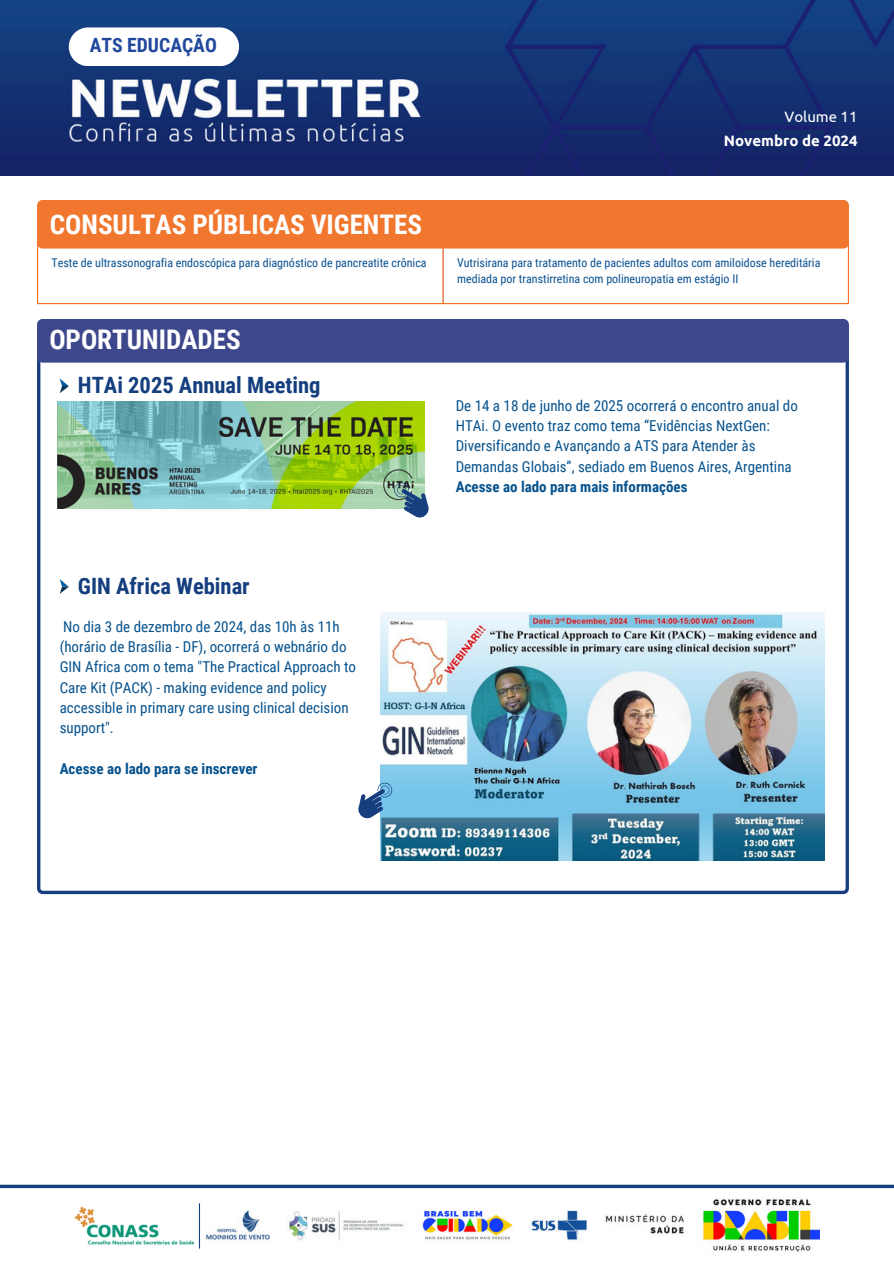
<style>
.page{position:relative;width:894px;height:1264px;background:#fff}
.page>*{position:absolute;margin:0;border:0;box-sizing:border-box;transform-origin:0 0}
.t1{font:700 27px "Roboto Condensed";color:#fff}
.t2{font:700 22.5px "Roboto Condensed";color:#143e7e}
.t3{font:700 19.65px "Ubuntu";color:#21489c}
.t4{font:700 19.65px "Roboto Condensed";color:#21489c}
.t5{font:15px/20.2px "Roboto Condensed";color:#06528d}
.t6{font:700 15px "Roboto Condensed";color:#06528d}
.t7{font:700 15px "Ubuntu";color:#fff}
.t8{font:15px "Ubuntu";color:#fff}
.t9{font:12px/16px "Roboto Condensed";color:#0a5191}
</style>
<div class="page">
<img style="left:0;top:0;width:893px;height:176px">
<svg style="left:37px;top:362px;width:811px;height:532px"></svg>
<div style="left:37px;top:319px;width:811px;height:43px;background:#3d478b"></div>
<svg style="left:69px;top:27px;width:170px;height:48px"></svg>
<hr style="left:37px;top:242px;width:1px;height:61px;background:#f36f21">
<hr style="left:442px;top:242px;width:1px;height:61px;background:#f36f21">
<hr style="left:847px;top:242px;width:1px;height:61px;background:#f36f21">
<hr style="left:37px;top:303px;width:811px;height:1px;background:#f36f21">
<div style="left:37px;top:200px;width:811px;height:48px;background:#f1772f"></div>
<svg style="left:60px;top:379px;width:9px;height:14px"></svg>
<img style="left:58px;top:401px;width:367px;height:107px">
<svg style="left:387px;top:479px;width:48px;height:42px"></svg>
<img style="left:380px;top:612px;width:443px;height:248px">
<svg style="left:60px;top:579px;width:9px;height:15px"></svg>
<svg style="left:351px;top:779px;width:48px;height:42px"></svg>
<img style="left:74px;top:1206px;width:120px;height:39px">
<hr style="left:199px;top:1203px;width:1px;height:45px;background:#173f80">
<img style="left:205px;top:1199px;width:614px;height:53px">
<hr style="left:0;top:1184px;width:893px;height:3px;background:#173f80">
<p class="t4" style="left:90px;top:34px;width:129px">ATS EDUCAÇÃO</p>
<p class="t3" style="left:77px;top:45px;width:153px">ATS EDUCAÇÃO</p>
<p class="t1" style="left:50px;top:209px;width:373px">CONSULTAS PÚBLICAS VIGENTES</p>
<h1 class="t8" style="left:784px;top:108px;width:74px">Volume 11</h1>
<h4 class="t7" style="left:723px;top:132px;width:135px">Novembro de 2024</h4>
<h3 class="t9" style="left:52px;top:254px;width:376px">Teste de ultrassonografia endoscópica para diagnóstico de pancreatite crônica</h3>
<h3 class="t9" style="left:457px;top:254px;width:365px">Vutrisirana para tratamento de pacientes adultos com amiloidose hereditária mediada por transtirretina com polineuropatia em estágio II</h3>
<p class="t1" style="left:49px;top:324px;width:193px">OPORTUNIDADES</p>
<h1 class="t2" style="left:78px;top:372px;width:244px">HTAi 2025 Annual Meeting</h1>
<p class="t2" style="left:78px;top:573px;width:173px">GIN Africa Webinar</p>
<p class="t5" style="left:60px;top:616px;width:298px">No dia 3 de dezembro de 2024, das 10h às 11h (horário de Brasília - DF), ocorrerá o webnário do GIN Africa com o tema "The Practical Approach to Care Kit (PACK) - making evidence and policy accessible in primary care using clinical decision support".</p>
<p class="t6" style="left:60px;top:759px;width:199px">Acesse ao lado para se inscrever</p>
<p class="t5" style="left:455px;top:395px;width:343px">De 14 a 18 de junho de 2025 ocorrerá o encontro anual do HTAi. O evento traz como tema “Evidências NextGen:<br>Diversificando e Avançando a ATS para Atender às Demandas Globais”, sediado em Buenos Aires, Argentina</p>
<h2 class="t6" style="left:455px;top:478px;width:233px">Acesse ao lado para mais informações</h2>
</div>
